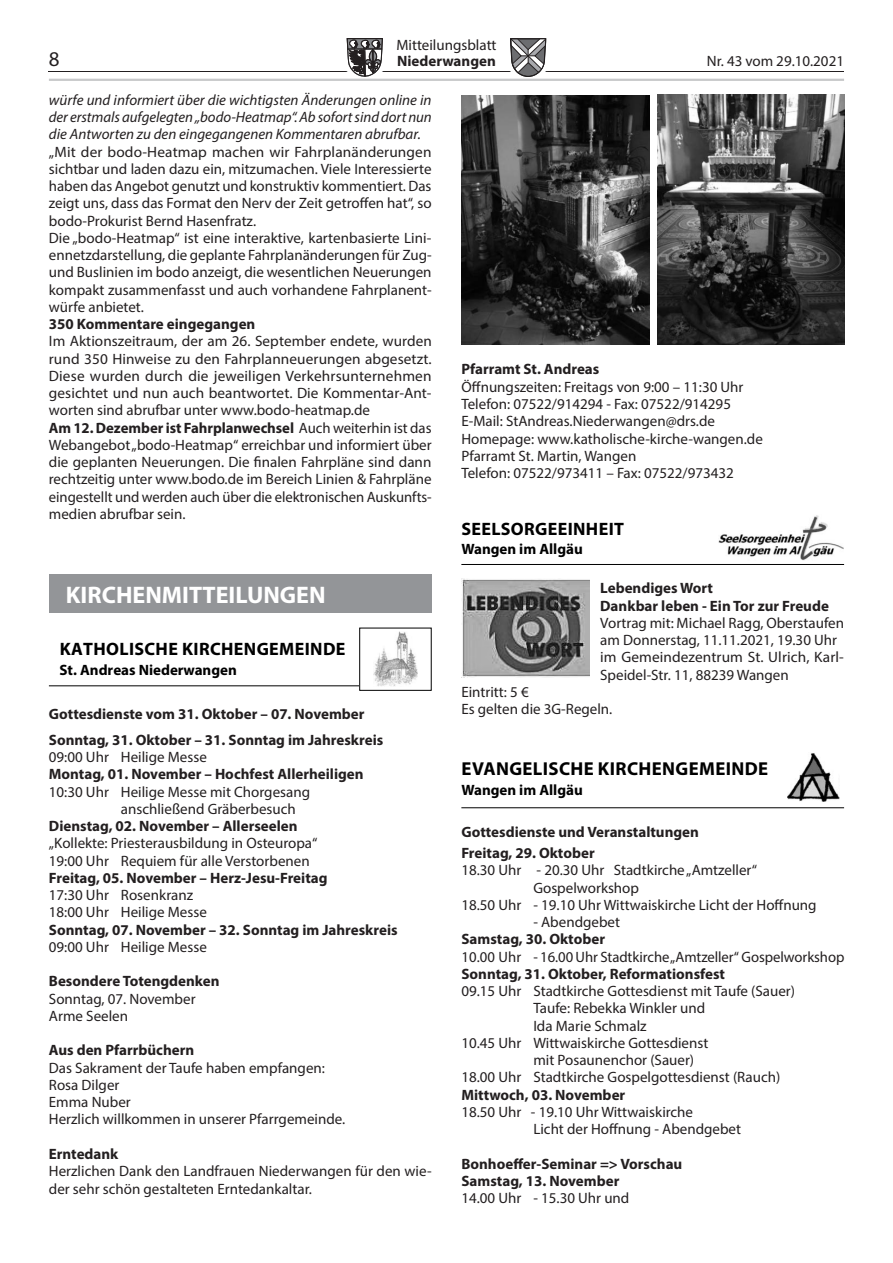
<style>
.page{position:relative;width:893px;height:1263px;background:#fff}
.page>*{position:absolute;margin:0;border:0;box-sizing:border-box;transform-origin:0 0}
.t1{font:700 24px "Myriad Pro";color:#fff}
.t2{font:21px "Myriad Pro";color:#231f20}
.t3{font:700 18.75px "Myriad Pro";letter-spacing:.02em;color:#000}
.t4{font:700 18px "Myriad Pro";letter-spacing:.02em;color:#000}
.t5{font:15px/17.2px "Myriad Pro";color:#231f20}
.t6{font:700 15px/17.2px "Myriad Pro";color:#231f20}
.t7{font:italic 15px/17.2px "Myriad Pro";color:#231f20;text-align:justify}
.t8{font:700 15px "Myriad Pro";color:#000}
.t9{font:700 10.65px "Arial";color:#121212}
.s1{font-weight:700}
</style>
<div class="page">
<hr style="left:49px;top:71px;width:795px;height:1px;background:#231f20">
<svg style="left:347px;top:38px;width:36px;height:39px"></svg>
<svg style="left:510px;top:38px;width:36px;height:39px"></svg>
<hr style="left:49px;top:79px;width:795px;height:2px;background:#c7c8ca">
<div style="left:49px;top:574px;width:383px;height:39px;background:#939598"></div>
<hr style="left:49px;top:685px;width:381px;height:1px;background:#000">
<div style="left:360px;top:628px;width:71px;height:62px;background:#fff"></div>
<div style="left:359px;top:628px;width:73px;height:63px;border:1px solid #000"></div>
<img style="left:373px;top:631px;width:45px;height:55px">
<img style="left:657px;top:94px;width:188px;height:251px">
<img style="left:462px;top:95px;width:188px;height:250px">
<hr style="left:461px;top:564px;width:383px;height:1px;background:#000">
<img style="left:718px;top:515px;width:126px;height:46px">
<img style="left:461px;top:578px;width:129px;height:100px">
<hr style="left:461px;top:807px;width:383px;height:1px;background:#000">
<img style="left:787px;top:753px;width:52px;height:48px">
<p class="t5" style="left:396px;top:36px;width:102px">Mitteilungsblatt</p>
<p class="t9" style="left:465px;top:44px;width:54px">Erntedank</p>
<h2 class="t2" style="left:49px;top:46px;width:12px">8</h2>
<p class="t6" style="left:397px;top:52px;width:100px">Niederwangen</p>
<p class="t5" style="left:707px;top:52px;width:139px">Nr. 43 vom 29.10.2021</p>
<p class="t7" style="left:49px;top:91px;width:384px">würfe und informiert über die wichtigsten Änderungen online in der erstmals aufgelegten „bodo-Heatmap“. Ab sofort sind dort nun die Antworten zu den eingegangenen Kommentaren abrufbar.</p>
<p class="t5" style="left:49px;top:143px;width:384px">„Mit der bodo-Heatmap machen wir Fahrplanänderungen sichtbar und laden dazu ein, mitzumachen. Viele Interessierte haben das Angebot genutzt und konstruktiv kommentiert. Das zeigt uns, dass das Format den Nerv der Zeit getroffen hat“, so bodo-Prokurist Bernd Hasenfratz.<br>Die „bodo-Heatmap“ ist eine interaktive, kartenbasierte Lini&shy;ennetzdarstellung, die geplante Fahrplanänderungen für Zug&shy;und Buslinien im bodo anzeigt, die wesentlichen Neuerungen kompakt zusammenfasst und auch vorhandene Fahrplanent&shy;würfe anbietet.</p>
<p class="t6" style="left:49px;top:315px;width:208px">350 Kommentare eingegangen</p>
<p class="t5" style="left:49px;top:332px;width:384px">Im Aktionszeitraum, der am 26. September endete, wurden rund 350 Hinweise zu den Fahrplanneuerungen abgesetzt.<br>Diese wurden durch die jeweiligen Verkehrsunternehmen gesichtet und nun auch beantwortet. Die Kommentar-Ant&shy;worten sind abrufbar unter www.bodo-heatmap.de<br><span class="s1">Am 12. Dezember ist Fahrplanwechsel</span> Auch weiterhin ist das Webangebot „bodo-Heatmap“ erreichbar und informiert über die geplanten Neuerungen. Die finalen Fahrpläne sind dann rechtzeitig unter www.bodo.de im Bereich Linien &amp; Fahrpläne eingestellt und werden auch über die elektronischen Auskunfts&shy;medien abrufbar sein.</p>
<p class="t6" style="left:461px;top:360px;width:139px">Pfarramt St. Andreas</p>
<p class="t5" style="left:461px;top:378px;width:303px">Öffnungszeiten: Freitags von 9:00 – 11:30 Uhr Telefon: 07522/914294 - Fax: 07522/914295<br>E-Mail: StAndreas.Niederwangen@drs.de Homepage: www.katholische-kirche-wangen.de Pfarramt St. Martin, Wangen<br>Telefon: 07522/973411 – Fax: 07522/973432</p>
<h1 class="t1" style="left:66px;top:579px;width:261px">KIRCHENMITTEILUNGEN</h1>
<p class="t4" style="left:60px;top:637px;width:287px">KATHOLISCHE KIRCHENGEMEINDE</p>
<p class="t8" style="left:60px;top:660px;width:179px">St. Andreas Niederwangen</p>
<p class="t6" style="left:49px;top:701px;width:336px;line-height:25.8px">Gottesdienste vom 31. Oktober – 07. November<br>Sonntag, 31. Oktober – 31. Sonntag im Jahreskreis</p>
<p class="t5" style="left:49px;top:748px;width:159px">09:00 Uhr Heilige Messe</p>
<p class="t6" style="left:49px;top:765px;width:316px">Montag, 01. November – Hochfest Allerheiligen</p>
<p class="t5" style="left:121px;top:783px;width:191px;text-indent:-72px">10:30 Uhr Heilige Messe mit Chorgesang anschließend Gräberbesuch</p>
<p class="t6" style="left:49px;top:817px;width:250px">Dienstag, 02. November – Allerseelen</p>
<p class="t5" style="left:49px;top:834px;width:270px">„Kollekte: Priesterausbildung in Osteuropa“<br>19:00 Uhr Requiem für alle Verstorbenen</p>
<p class="t6" style="left:49px;top:869px;width:280px">Freitag, 05. November – Herz-Jesu-Freitag</p>
<p class="t5" style="left:49px;top:886px;width:159px">17:30 Uhr Rosenkranz<br>18:00 Uhr Heilige Messe</p>
<p class="t6" style="left:49px;top:920px;width:350px">Sonntag, 07. November – 32. Sonntag im Jahreskreis</p>
<p class="t5" style="left:49px;top:938px;width:159px">09:00 Uhr Heilige Messe</p>
<p class="t6" style="left:49px;top:972px;width:172px">Besondere Totengdenken</p>
<p class="t5" style="left:49px;top:990px;width:148px">Sonntag, 07. November<br>Arme Seelen</p>
<p class="t6" style="left:49px;top:1041px;width:147px">Aus den Pfarrbüchern</p>
<p class="t5" style="left:49px;top:1059px;width:298px">Das Sakrament der Taufe haben empfangen:<br>Rosa Dilger<br>Emma Nuber<br>Herzlich willkommen in unserer Pfarrgemeinde.</p>
<p class="t6" style="left:49px;top:1145px;width:71px">Erntedank</p>
<p class="t5" style="left:49px;top:1162px;width:384px">Herzlichen Dank den Landfrauen Niederwangen für den wie&shy;der sehr schön gestalteten Erntedankaltar.</p>
<p class="t4" style="left:461px;top:517px;width:164px">SEELSORGEEINHEIT</p>
<p class="t8" style="left:461px;top:539px;width:123px">Wangen im Allgäu</p>
<p class="t6" style="left:600px;top:579px;width:230px">Lebendiges Wort<br>Dankbar leben - Ein Tor zur Freude</p>
<p class="t5" style="left:600px;top:614px;width:245px">Vortrag mit: Michael Ragg, Oberstaufen am Donnerstag, 11.11.2021, 19.30 Uhr im Gemeindezentrum St. Ulrich, Karl-Speidel-Str. 11, 88239 Wangen</p>
<p class="t5" style="left:461px;top:683px;width:153px">Eintritt: 5 €<br>Es gelten die 3G-Regeln.</p>
<p class="t3" style="left:462px;top:757px;width:308px">EVANGELISCHE KIRCHENGEMEINDE</p>
<p class="t8" style="left:461px;top:780px;width:123px">Wangen im Allgäu</p>
<p class="t6" style="left:461px;top:820px;width:239px;line-height:21.5px">Gottesdienste und Veranstaltungen<br>Freitag, 29. Oktober</p>
<p class="t5" style="left:461px;top:861px;width:297px">18.30 Uhr - 20.30 Uhr Stadtkirche „Amtzeller“</p>
<p class="t5" style="left:533px;top:879px;width:107px">Gospelworkshop</p>
<p class="t5" style="left:461px;top:896px;width:357px">18.50 Uhr - 19.10 Uhr Wittwaiskirche Licht der Hoffnung</p>
<p class="t5" style="left:533px;top:913px;width:88px">- Abendgebet</p>
<p class="t6" style="left:461px;top:930px;width:145px">Samstag, 30. Oktober</p>
<p class="t5" style="left:461px;top:948px;width:385px">10.00 Uhr - 16.00 Uhr Stadtkirche „Amtzeller“ Gospelworkshop</p>
<p class="t6" style="left:461px;top:965px;width:265px">Sonntag, 31. Oktober, Reformationsfest</p>
<p class="t5" style="left:461px;top:982px;width:335px">09.15 Uhr Stadtkirche Gottesdienst mit Taufe (Sauer)</p>
<p class="t5" style="left:533px;top:999px;width:173px">Taufe: Rebekka Winkler und</p>
<p class="t5" style="left:533px;top:1017px;width:115px">Ida Marie Schmalz</p>
<p class="t5" style="left:461px;top:1034px;width:248px">10.45 Uhr Wittwaiskirche Gottesdienst</p>
<p class="t5" style="left:533px;top:1051px;width:162px">mit Posaunenchor (Sauer)</p>
<p class="t5" style="left:461px;top:1068px;width:320px">18.00 Uhr Stadtkirche Gospelgottesdienst (Rauch)</p>
<p class="t6" style="left:461px;top:1085px;width:165px">Mittwoch, 03. November</p>
<p class="t5" style="left:533px;top:1103px;width:209px;text-indent:-72px">18.50 Uhr - 19.10 Uhr Wittwaiskirche<br>Licht der Hoffnung - Abendgebet</p>
<p class="t6" style="left:461px;top:1154px;width:222px">Bonhoeffer-Seminar =&gt; Vorschau<br>Samstag, 13. November</p>
<p class="t5" style="left:461px;top:1189px;width:170px">14.00 Uhr - 15.30 Uhr und</p>
</div>
